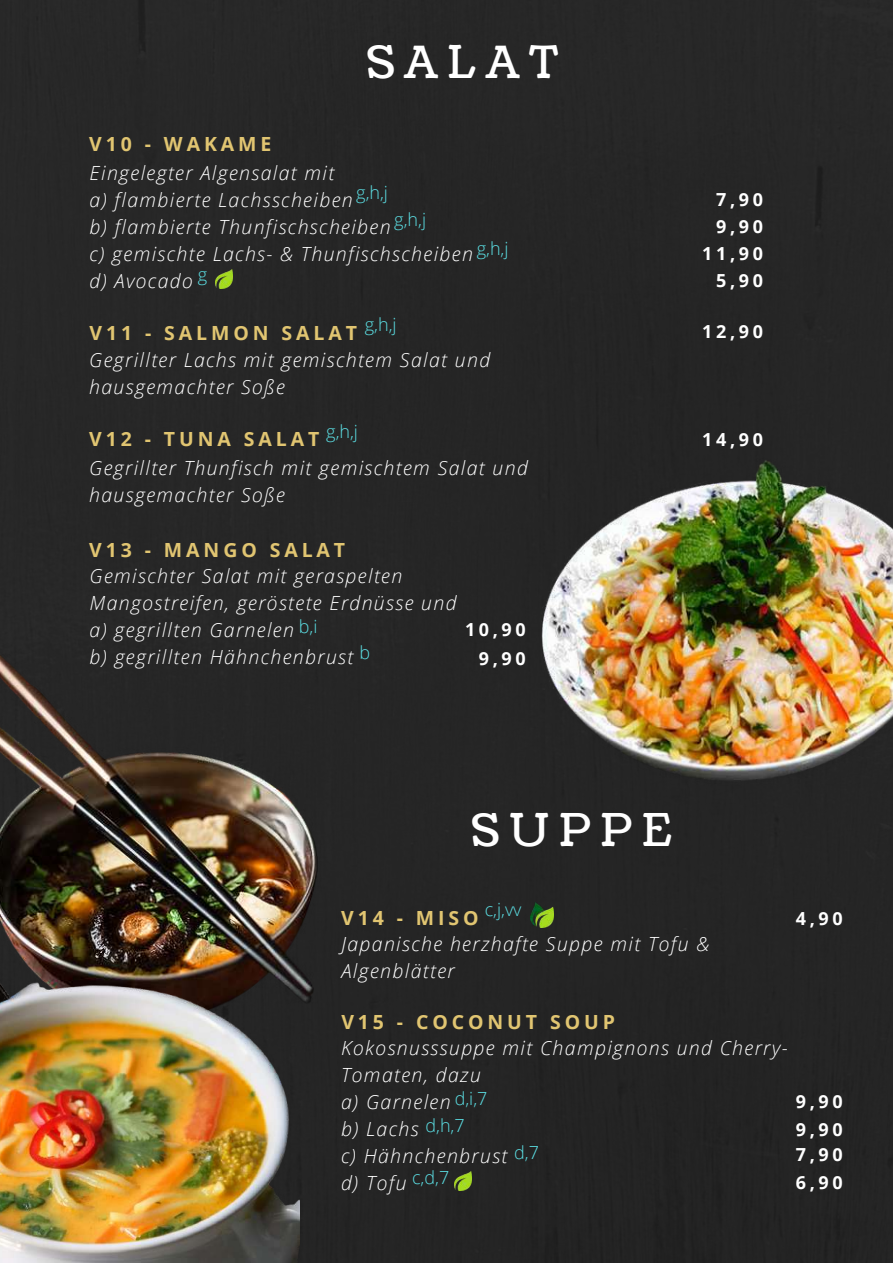
<style>
.page{position:relative;width:893px;height:1264px;background:#fff}
.page>*{position:absolute;margin:0;border:0;box-sizing:border-box;transform-origin:0 0}
.t1{font:45px "Coustard";letter-spacing:.21em;color:#fff}
.t2{font:italic 300 19.5px/27px "Open Sans";letter-spacing:.07em;color:#fff}
.t3{font:700 19.5px "Open Sans";letter-spacing:.2em;color:#e1c571}
.t4{font:700 18px/27px "Open Sans";letter-spacing:.2em;color:#fff}
.t5{font:300 18px/27px "Open Sans";color:#5ce1e6}
</style>
<div class="page">
<div style="left:0;top:0;width:892px;height:1262px;background:#262626"></div>
<img style="left:215px;top:269px;width:17px;height:19px">
<img style="left:530px;top:902px;width:23px;height:25px">
<img style="left:0;top:652px;width:342px;height:385px">
<img style="left:0;top:969px;width:299px;height:293px">
<img style="left:454px;top:1171px;width:17px;height:19px">
<img style="left:503px;top:458px;width:389px;height:336px">
<h1 class="t1" style="left:366px;top:32px;width:193px">SALAT</h1>
<p class="t3" style="left:89px;top:130px;width:184px">V10 - WAKAME</p>
<p class="t2" style="left:90px;top:159px;width:385px">Eingelegter Algensalat mit<br>a) flambierte Lachsscheiben<br>b) flambierte Thunfischscheiben<br>c) gemischte Lachs- &amp; Thunfischscheiben d) Avocado</p>
<p class="t3" style="left:89px;top:319px;width:269px">V11 - SALMON SALAT</p>
<p class="t2" style="left:89px;top:346px;width:402px">Gegrillter Lachs mit gemischtem Salat und hausgemachter Soße</p>
<p class="t3" style="left:89px;top:425px;width:231px">V12 - TUNA SALAT</p>
<p class="t2" style="left:89px;top:454px;width:440px">Gegrillter Thunfisch mit gemischtem Salat und hausgemachter Soße</p>
<p class="t5" style="left:356px;top:179px;width:33px">g,h,j</p>
<p class="t5" style="left:394px;top:206px;width:33px">g,h,j</p>
<p class="t5" style="left:476px;top:235px;width:33px">g,h,j</p>
<p class="t5" style="left:198px;top:261px;width:11px">g</p>
<p class="t5" style="left:365px;top:311px;width:33px">g,h,j</p>
<p class="t5" style="left:326px;top:417px;width:33px">g,h,j</p>
<p class="t3" style="left:89px;top:536px;width:257px">V13 - MANGO SALAT</p>
<p class="t2" style="left:90px;top:562px;width:368px">Gemischter Salat mit geraspelten<br>Mangostreifen, geröstete Erdnüsse und a) gegrillten Garnelen<br>b) gegrillten Hähnchenbrust</p>
<p class="t5" style="left:299px;top:613px;width:20px">b,i</p>
<p class="t5" style="left:359px;top:638px;width:12px">b</p>
<p class="t4" style="left:465px;top:615px;width:62px">10,90</p>
<p class="t4" style="left:479px;top:644px;width:48px">9,90</p>
<p class="t4" style="left:702px;top:186px;width:62px;text-align:right">7,90<br>9,90<br>11,90<br>5,90</p>
<p class="t4" style="left:702px;top:317px;width:62px">12,90</p>
<p class="t4" style="left:702px;top:425px;width:62px">14,90</p>
<h1 class="t1" style="left:471px;top:800px;width:201px">SUPPE</h1>
<p class="t5" style="left:484px;top:895px;width:38px">c,j,vv</p>
<p class="t3" style="left:341px;top:904px;width:139px">V14 - MISO</p>
<p class="t2" style="left:341px;top:930px;width:369px">Japanische herzhafte Suppe mit Tofu &amp;<br>Algenblätter</p>
<p class="t3" style="left:341px;top:1008px;width:275px">V15 - COCONUT SOUP</p>
<p class="t2" style="left:341px;top:1034px;width:448px">Kokosnusssuppe mit Champignons und Cherry-<br>Tomaten, dazu<br>a) Garnelen<br>b) Lachs<br>c) Hähnchenbrust<br>d) Tofu</p>
<p class="t5" style="left:425px;top:1084px;width:63px;text-indent:29px">d,i,7 d,h,7</p>
<p class="t5" style="left:514px;top:1138px;width:26px">d,7</p>
<p class="t5" style="left:412px;top:1163px;width:39px">c,d,7</p>
<p class="t4" style="left:795px;top:904px;width:48px">4,90</p>
<p class="t4" style="left:795px;top:1087px;width:48px;line-height:27.6px">9,90<br>9,90</p>
<p class="t4" style="left:795px;top:1140px;width:48px">7,90<br>6,90</p>
</div>
